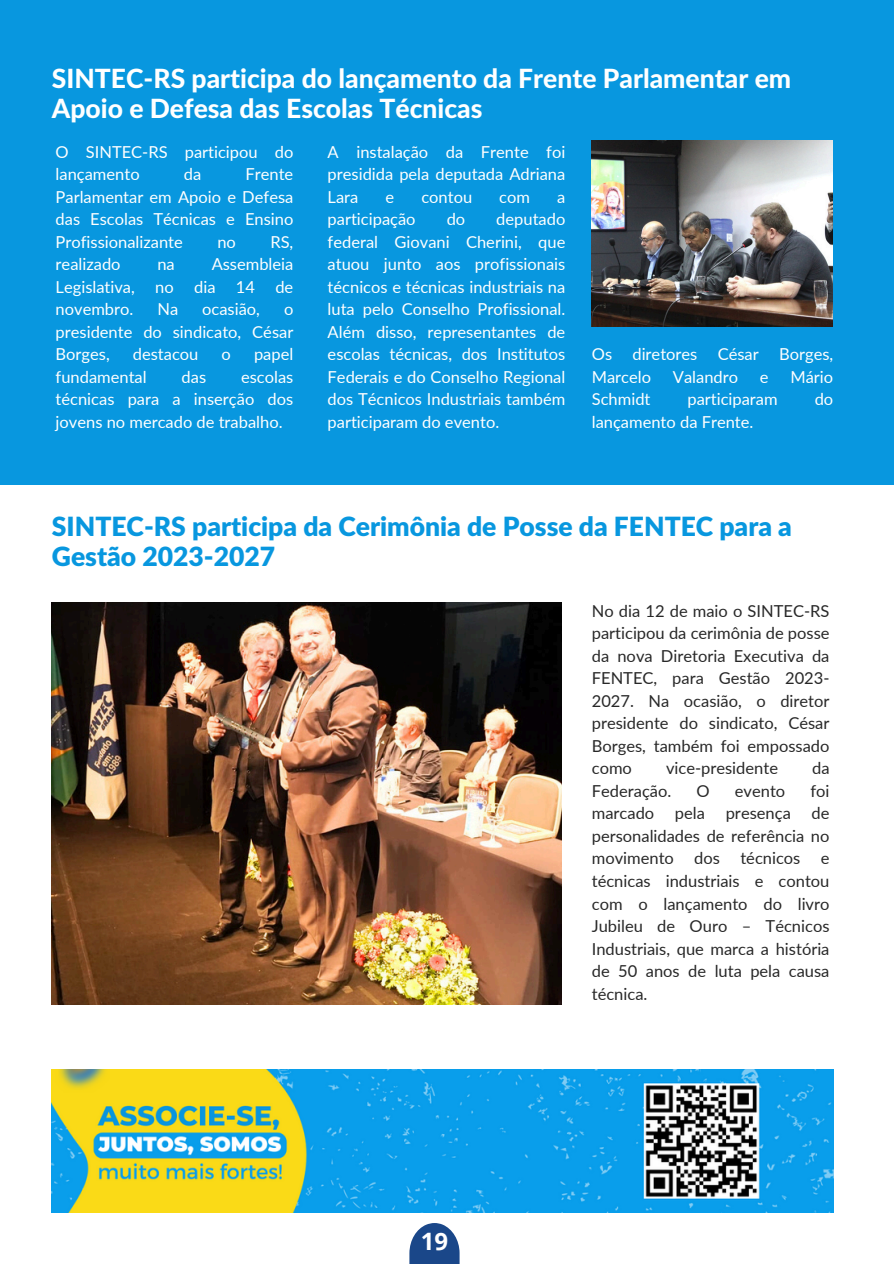
<style>
.page{position:relative;width:894px;height:1264px;background:#fff}
.page>*{position:absolute;margin:0;border:0;box-sizing:border-box;transform-origin:0 0}
.t1{font:800 26.4px/30.3px "Lato Latin";color:#fff}
.t2{font:900 26.4px/30.3px "Lato Latin";color:#0897df}
.t3{font:700 24px "Open Sans";color:#fff}
.t4{font:16.5px/22.5px "Lato";color:#fff;text-align:justify}
.t5{font:16.5px/22.5px "Lato";color:#282828;text-align:justify}
</style>
<div class="page">
<div style="left:0;top:0;width:893px;height:485px;background:#0897df"></div>
<svg style="left:409px;top:1223px;width:50px;height:40px;fill:#1a4789"></svg>
<img style="left:591px;top:141px;width:241px;height:185px">
<img style="left:52px;top:602px;width:509px;height:402px">
<img style="left:52px;top:1069px;width:781px;height:143px">
<p class="t1" style="left:52px;top:65px;width:740px">SINTEC-RS participa do lançamento da Frente Parlamentar em<br>Apoio e Defesa das Escolas Técnicas</p>
<p class="t4" style="left:56px;top:140px;width:239px">O SINTEC-RS participou do lançamento</p>
<p class="t4" style="left:184px;top:163px;width:19px">da</p>
<p class="t4" style="left:56px;top:163px;width:239px;text-indent:190px">Frente Parlamentar em Apoio e Defesa das Escolas Técnicas e Ensino Profissionalizante</p>
<p class="t4" style="left:217px;top:230px;width:20px">no</p>
<p class="t4" style="left:270px;top:230px;width:24px">RS,</p>
<p class="t4" style="left:56px;top:253px;width:66px">realizado</p>
<p class="t4" style="left:157px;top:253px;width:19px">na</p>
<p class="t4" style="left:56px;top:253px;width:239px;text-indent:156px">Assembleia Legislativa, no dia 14 de novembro.</p>
<p class="t4" style="left:157px;top:298px;width:22px">Na</p>
<p class="t4" style="left:202px;top:298px;width:59px">ocasião,</p>
<p class="t4" style="left:56px;top:298px;width:239px;text-indent:228px">o presidente do sindicato, César Borges,</p>
<p class="t4" style="left:133px;top:343px;width:67px">destacou</p>
<p class="t4" style="left:221px;top:343px;width:11px">o</p>
<p class="t4" style="left:254px;top:343px;width:41px">papel</p>
<p class="t4" style="left:56px;top:365px;width:92px">fundamental</p>
<p class="t4" style="left:181px;top:365px;width:26px">das</p>
<p class="t4" style="left:56px;top:365px;width:239px;text-indent:185px">escolas técnicas para a inserção dos jovens no mercado de trabalho.</p>
<p class="t4" style="left:327px;top:140px;width:239px">A instalação da Frente foi presidida pela deputada Adriana Lara</p>
<p class="t4" style="left:385px;top:185px;width:10px">e</p>
<p class="t4" style="left:421px;top:185px;width:52px">contou</p>
<p class="t4" style="left:499px;top:185px;width:32px">com</p>
<p class="t4" style="left:557px;top:185px;width:10px">a</p>
<p class="t4" style="left:327px;top:208px;width:89px">participação</p>
<p class="t4" style="left:446px;top:208px;width:20px">do</p>
<p class="t4" style="left:327px;top:208px;width:239px;text-indent:169px">deputado federal Giovani Cherini, que atuou junto aos profissionais técnicos e técnicas industriais na luta pelo Conselho Profissional.<br>Além disso, representantes de escolas técnicas, dos Institutos Federais e do Conselho Regional dos Técnicos Industriais também participaram do evento.</p>
<h1 class="t4" style="left:591px;top:343px;width:243px">Os diretores César Borges,<br>Marcelo</h1>
<h1 class="t4" style="left:672px;top:365px;width:67px">Valandro</h1>
<h1 class="t4" style="left:759px;top:365px;width:10px">e</h1>
<h1 class="t4" style="left:790px;top:365px;width:44px">Mário</h1>
<h1 class="t4" style="left:591px;top:388px;width:60px">Schmidt</h1>
<h1 class="t4" style="left:687px;top:388px;width:92px">participaram</h1>
<h1 class="t4" style="left:814px;top:388px;width:20px">do</h1>
<h1 class="t4" style="left:591px;top:410px;width:163px">lançamento da Frente.</h1>
<p class="t2" style="left:52px;top:512px;width:741px">SINTEC-RS participa da Cerimônia de Posse da FENTEC para a<br>Gestão 2023-2027</p>
<p class="t3" style="left:420px;top:1224px;width:29px">19</p>
<p class="t5" style="left:591px;top:599px;width:239px">No dia 12 de maio o SINTEC-RS participou da cerimônia de posse da nova Diretoria Executiva da FENTEC, para Gestão 2023- 2027. Na ocasião, o diretor presidente do sindicato, César Borges, também foi empossado como</p>
<p class="t5" style="left:665px;top:756px;width:113px">vice-presidente</p>
<p class="t5" style="left:811px;top:756px;width:19px">da</p>
<p class="t5" style="left:591px;top:779px;width:81px">Federação.</p>
<p class="t5" style="left:696px;top:779px;width:15px">O</p>
<p class="t5" style="left:734px;top:779px;width:52px">evento</p>
<p class="t5" style="left:810px;top:779px;width:21px">foi</p>
<p class="t5" style="left:591px;top:801px;width:64px">marcado</p>
<p class="t5" style="left:674px;top:801px;width:32px">pela</p>
<p class="t5" style="left:725px;top:801px;width:67px">presença</p>
<p class="t5" style="left:591px;top:801px;width:239px;text-indent:220px">de personalidades de referência no movimento dos técnicos e técnicas industriais e contou com o lançamento do livro Jubileu de Ouro – Técnicos Industriais, que marca a história de 50 anos de luta pela causa técnica.</p>
</div>
